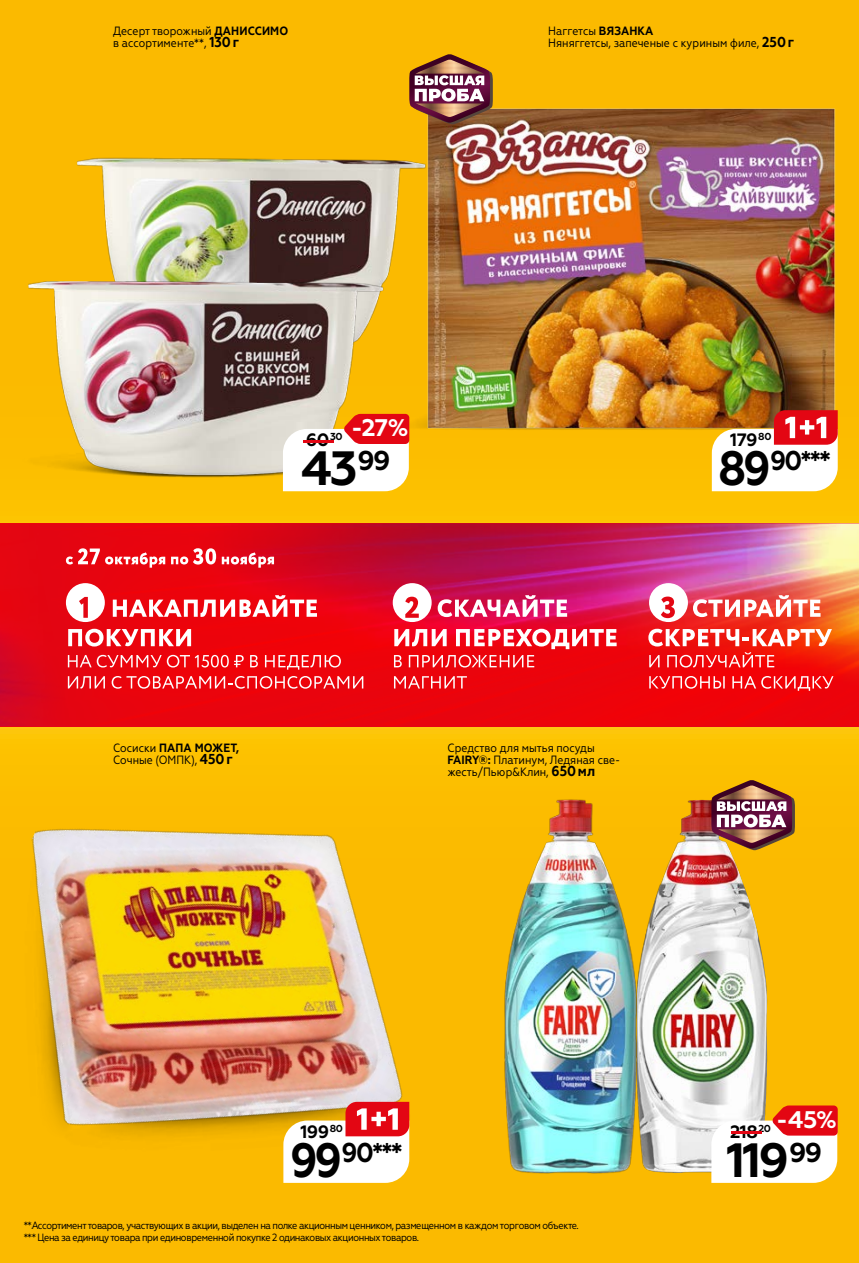
<style>
.page{position:relative;width:859px;height:1263px;background:#fbba00}
.page>*{position:absolute;margin:0;border:0;box-sizing:border-box;transform-origin:0 0}
.t1{font:700 48.15px "Geometria";color:#000}
.t2{font:700 27.15px "Geometria";color:#000;scale:.93 1}
.t3{font:700 24px "Geometria";color:#fff}
.t4{font:700 17.85px "Geometria";letter-spacing:-.03em;color:#000}
.t5{font:12px/12px "Geometria Narrow";color:#000}
.t6{font:10.5px/12px "Geometria Narrow";letter-spacing:-.04em;color:#000}
.t7{font:700 10.2px "Geometria";color:#000}
.s1{font-weight:700}
.s2{font-weight:700;font-size:14.4px}
.s3{color:#e30613}
.s4{font-size:48.15px}
.s5{font-size:17.85px;color:#e30613}
</style>
<div class="page">
<img style="left:417px;top:108px;width:419px;height:322px">
<img style="left:0;top:726px;width:512px;height:436px">
<img style="left:77px;top:137px;width:355px;height:240px">
<div style="left:11px;top:516px;width:380px;height:7px;background:#fdc501"></div>
<img style="left:28px;top:265px;width:363px;height:227px">
<svg style="left:283px;top:414px;width:126px;height:77px;background:#f6ccc7"></svg>
<svg style="left:283px;top:1102px;width:126px;height:81px;background:#f4cabd"></svg>
<svg style="left:712px;top:410px;width:126px;height:81px;background:#eebeb3"></svg>
<img style="left:479px;top:790px;width:156px;height:384px">
<img style="left:635px;top:800px;width:133px;height:373px">
<svg style="left:711px;top:1105px;width:127px;height:78px;background:#f7cdc7"></svg>
<svg style="left:711px;top:780px;width:84px;height:70px"></svg>
<svg style="left:409px;top:54px;width:84px;height:70px"></svg>
<img style="left:8px;top:523px;width:851px;height:203px">
<div style="left:649px;top:583px;width:39px;height:39px;background:#fff;border-radius:50%"></div>
<svg style="left:661px;top:596px;width:14px;height:22px"></svg>
<svg style="left:693px;top:595px;width:127px;height:22px;background:#f28b87"></svg>
<svg style="left:648px;top:629px;width:184px;height:17px;background:#f6867a"></svg>
<svg style="left:649px;top:655px;width:10px;height:12px"></svg>
<svg style="left:667px;top:652px;width:107px;height:15px;background:#f34242"></svg>
<svg style="left:649px;top:676px;width:76px;height:13px"></svg>
<svg style="left:732px;top:676px;width:101px;height:15px;background:#f43e42"></svg>
<div style="left:393px;top:583px;width:39px;height:39px;background:#fff;border-radius:50%"></div>
<svg style="left:405px;top:597px;width:14px;height:21px"></svg>
<svg style="left:438px;top:595px;width:129px;height:22px;background:#e46c95"></svg>
<svg style="left:394px;top:629px;width:53px;height:17px"></svg>
<svg style="left:456px;top:629px;width:161px;height:20px;background:#f57881"></svg>
<svg style="left:394px;top:655px;width:8px;height:12px"></svg>
<svg style="left:409px;top:655px;width:125px;height:12px"></svg>
<svg style="left:394px;top:676px;width:73px;height:12px"></svg>
<div style="left:66px;top:583px;width:39px;height:39px;background:#fff;border-radius:50%"></div>
<svg style="left:79px;top:597px;width:9px;height:21px"></svg>
<svg style="left:113px;top:595px;width:204px;height:22px;background:#f3696f"></svg>
<svg style="left:68px;top:629px;width:123px;height:17px;background:#f48388"></svg>
<svg style="left:68px;top:655px;width:176px;height:12px;background:#f0464c"></svg>
<svg style="left:250px;top:655px;width:8px;height:12px"></svg>
<svg style="left:265px;top:655px;width:76px;height:15px"></svg>
<svg style="left:68px;top:676px;width:37px;height:12px"></svg>
<svg style="left:112px;top:676px;width:251px;height:13px;background:#f0474d"></svg>
<svg style="left:66px;top:548px;width:208px;height:20px;background:#ec4650"></svg>
<p class="t5" style="left:113px;top:25px;width:177px">Десерт творожный <span class="s1">ДАНИССИМО </span>в ассортименте**, <span class="s2">130г</span></p>
<p class="t5" style="left:548px;top:25px;width:247px">Наггетсы <span class="s1">ВЯЗАНКА<br></span>Няняггетсы, запеченые с куриным филе, <span class="s2">250г</span></p>
<h3 class="t3" style="left:351px;top:413px;width:59px">-27%</h3>
<h3 class="t4" style="left:293px;top:429px;width:51px"><span class="s3">-</span>60<sup>30</sup></h3>
<h1 class="t1" style="left:301px;top:440px;width:91px">43<sup>99</sup></h1>
<h3 class="t4" style="left:730px;top:429px;width:43px">179<sup>80</sup></h3>
<h2 class="t2" style="left:718px;top:444px;width:123px"><span class="s4">89</span> 90***</h2>
<p class="t5" style="left:113px;top:742px;width:128px">Сосиски <span class="s1">ПАПА МОЖЕТ,<br></span>Сочные (ОМПК), <span class="s2">450г</span></p>
<p class="t5" style="left:448px;top:742px;width:174px">Средство для мытья посуды<br><span class="s1">FAIRY®:</span> Платинум, Ледяная све&shy;жесть/Пьюр&amp;Клин, <span class="s2">650мл</span></p>
<h3 class="t4" style="left:300px;top:1121px;width:44px">199<sup>80</sup></h3>
<h2 class="t2" style="left:290px;top:1136px;width:122px"><span class="s4">99</span> 90***</h2>
<p class="t6" style="left:24px;top:1219px;width:557px">**Ассортимент товаров, участвующих в акции, выделен на полке акционным ценником, размещенном в каждом торговом объекте. *** Цена за единицу товара при единовременной покупке 2 одинаковых акционных товаров.</p>
<h3 class="t3" style="left:776px;top:1105px;width:63px">-45%</h3>
<p class="t7" style="left:722px;top:1122px;width:51px"><span class="s5">-</span>20</p>
<h1 class="t1" style="left:726px;top:1132px;width:97px">119<sup>99</sup></h1>
<h3 class="t4" style="left:730px;top:1121px;width:29px">218</h3>
</div>
